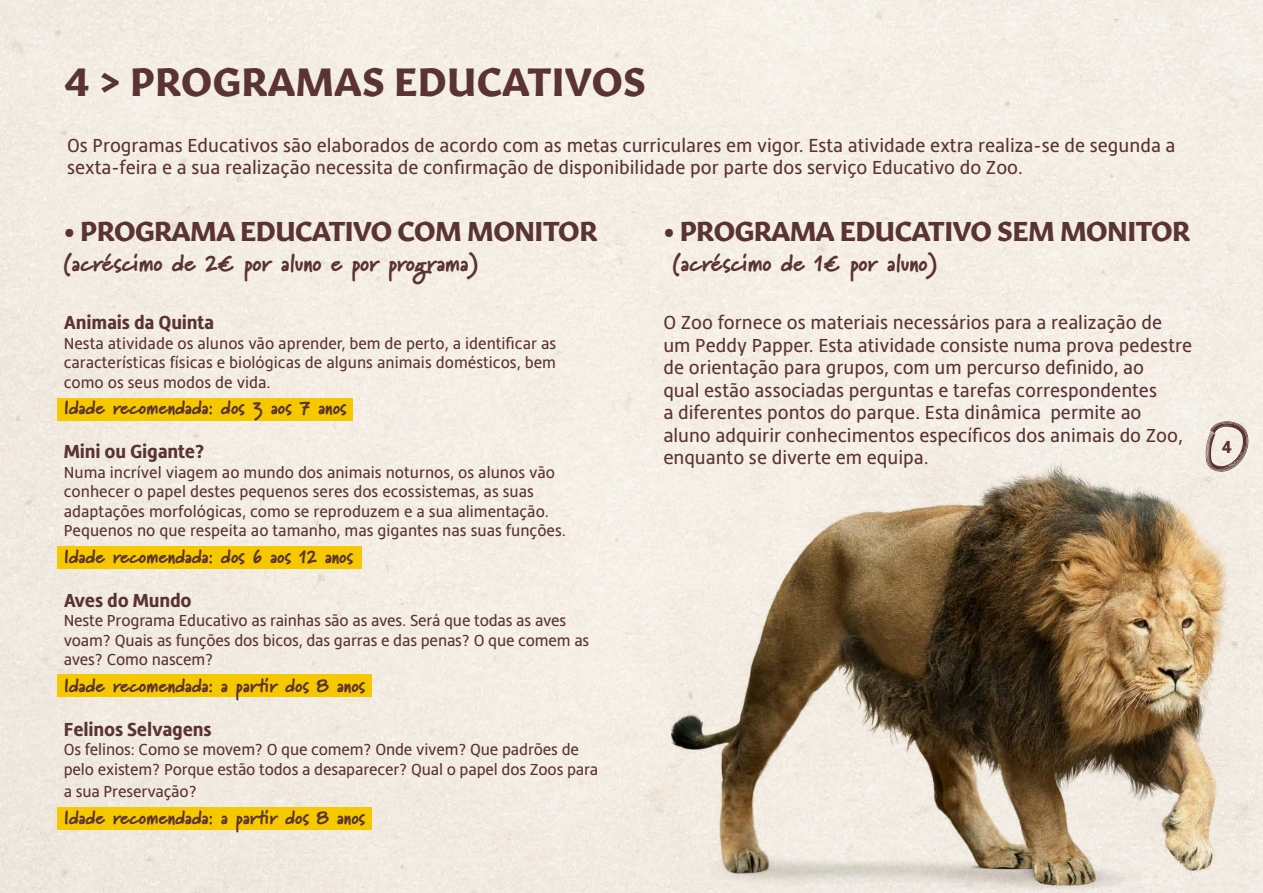
<style>
.page{position:relative;width:1263px;height:893px;background:#f4ede4}
.page>*{position:absolute;margin:0;border:0;box-sizing:border-box;transform-origin:0 0}
.t1{font:700 39px "Gitan Latn";letter-spacing:.01em;color:#593335}
.t2{font:700 27px "Gitan Latn";letter-spacing:-.02em;color:#593335}
.t3{font:900 24px "Marydale";letter-spacing:-.01em;color:#593335}
.t4{font:19.5px/22.5px "Hedley New";color:#593335}
.t5{font:900 19.5px "Marydale";letter-spacing:-.01em;color:#593335}
.t6{font:700 19.5px "Hedley New";letter-spacing:-.01em;color:#593335}
.t7{font:700 18px "Hedley New";color:#593335}
.t8{font:16.5px/19.5px "Hedley New";color:#593335}
</style>
<div class="page">
<div style="left:58px;top:399px;width:295px;height:22px;background:#f5c800"></div>
<div style="left:58px;top:546px;width:304px;height:22px;background:#f5c800"></div>
<div style="left:58px;top:674px;width:314px;height:23px;background:#f5c800"></div>
<div style="left:58px;top:807px;width:314px;height:23px;background:#f5c800"></div>
<img style="left:672px;top:416px;width:576px;height:477px">
<h1 class="t1" style="left:65px;top:48px;width:583px">4 &gt; PROGRAMAS EDUCATIVOS</h1>
<p class="t4" style="left:67px;top:134px;width:1110px">Os Programas Educativos são elaborados de acordo com as metas curriculares em vigor. Esta atividade extra realiza-se de segunda a sexta-feira e a sua realização necessita de confirmação de disponibilidade por parte dos serviço Educativo do Zoo.</p>
<h2 class="t2" style="left:64px;top:208px;width:535px">• PROGRAMA EDUCATIVO COM MONITOR</h2>
<h3 class="t3" style="left:64px;top:249px;width:416px">(acréscimo de 2€ por aluno e por programa)</h3>
<p class="t6" style="left:64px;top:311px;width:152px">Animais da Quinta</p>
<p class="t8" style="left:64px;top:333px;width:494px;text-align:justify">Nesta atividade os alunos vão aprender, bem de perto, a identificar as características físicas e biológicas de alguns animais domésticos, bem como os seus modos de vida.</p>
<p class="t5" style="left:64px;top:396px;width:285px">Idade recomendada: dos 3 aos 7 anos</p>
<p class="t6" style="left:64px;top:440px;width:143px">Mini ou Gigante?</p>
<p class="t8" style="left:64px;top:462px;width:504px">Numa incrível viagem ao mundo dos animais noturnos, os alunos vão conhecer o papel destes pequenos seres dos ecossistemas, as suas adaptações morfológicas, como se reproduzem e a sua alimentação.<br>Pequenos no que respeita ao tamanho, mas gigantes nas suas funções.</p>
<p class="t5" style="left:64px;top:545px;width:291px">Idade recomendada: dos 6 aos 12 anos</p>
<p class="t6" style="left:64px;top:589px;width:129px">Aves do Mundo</p>
<p class="t8" style="left:64px;top:611px;width:527px">Neste Programa Educativo as rainhas são as aves. Será que todas as aves voam? Quais as funções dos bicos, das garras e das penas? O que comem as aves? Como nascem?</p>
<p class="t5" style="left:64px;top:674px;width:303px">Idade recomendada: a partir dos 8 anos</p>
<p class="t6" style="left:64px;top:718px;width:149px">Felinos Selvagens</p>
<p class="t8" style="left:64px;top:740px;width:536px">Os felinos: Como se movem? O que comem? Onde vivem? Que padrões de pelo existem? Porque estão todos a desaparecer? Qual o papel dos Zoos para</p>
<p class="t8" style="left:64px;top:782px;width:135px">a sua Preservação?</p>
<p class="t5" style="left:64px;top:806px;width:303px">Idade recomendada: a partir dos 8 anos</p>
<h2 class="t2" style="left:663px;top:208px;width:528px">• PROGRAMA EDUCATIVO SEM MONITOR</h2>
<h3 class="t3" style="left:673px;top:249px;width:266px">(acréscimo de 1€ por aluno)</h3>
<p class="t4" style="left:663px;top:311px;width:530px">O Zoo fornece os materiais necessários para a realização de um Peddy Papper. Esta atividade consiste numa prova pedestre de orientação para grupos, com um percurso definido, ao<br>qual estão associadas perguntas e tarefas correspondentes<br>a diferentes pontos do parque. Esta dinâmica permite ao aluno adquirir conhecimentos específicos dos animais do Zoo, enquanto se diverte em equipa.</p>
<p class="t7" style="left:1222px;top:437px;width:12px">4</p>
</div>
